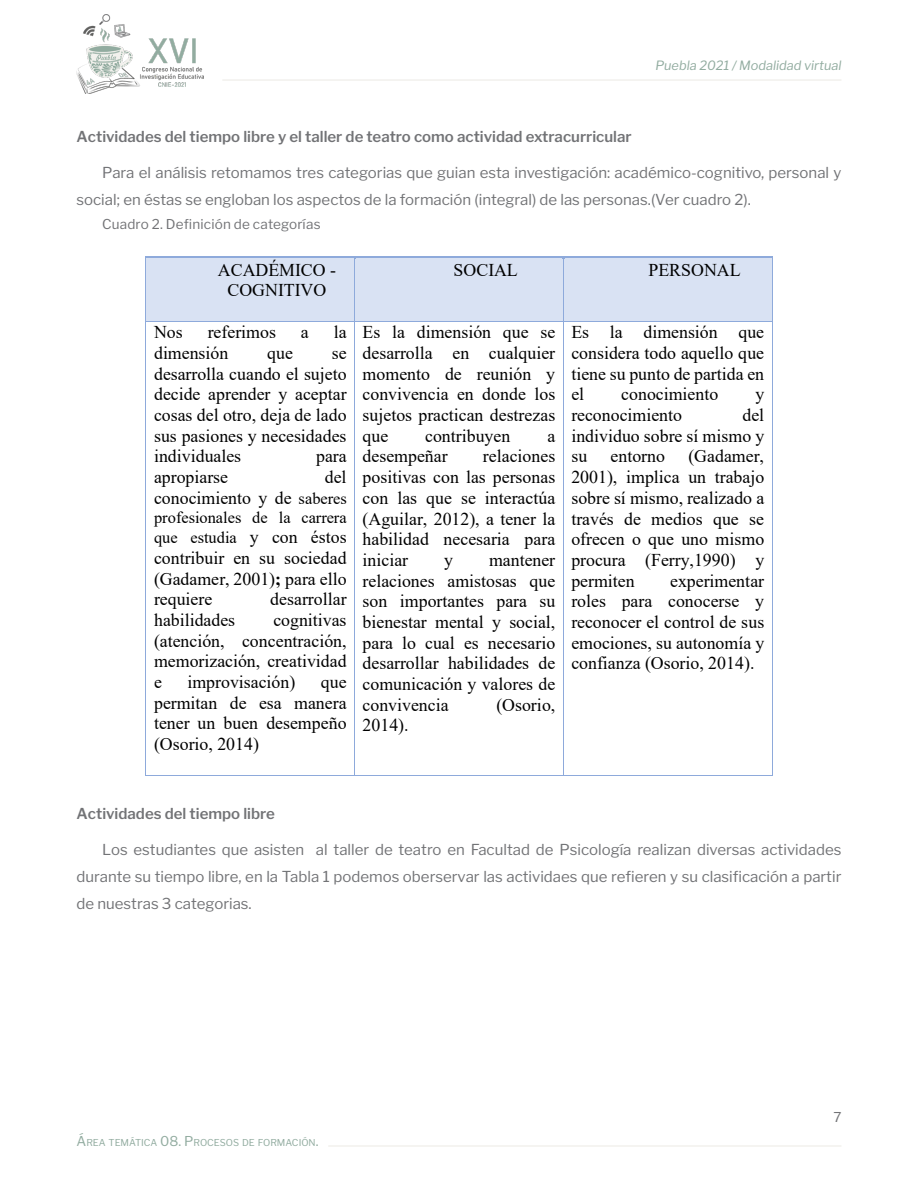
<style>
.page{position:relative;width:918px;height:1188px;background:#fff}
.page>*{position:absolute;margin:0;border:0;box-sizing:border-box;transform-origin:0 0}
.t1{font:18px/20.7px "Times New Roman";color:#000;text-align:justify}
.t2{font:16.5px/20.2px "Times New Roman";color:#000}
.primer_parrafo{font:15px/27px "Libre Franklin";color:#727376}
.parrafo_general{font:600 15px "Libre Franklin";color:#727376}
.PIES_DE_IMAGEN{font:13.5px "Libre Franklin";letter-spacing:.01em;color:#727376}
.t3{font:13.5px "Libre Franklin";color:#727376}
.t4{font:italic 12.75px "Libre Franklin";color:#92aca0}
.t5{font:9.45px "Libre Franklin";color:#92aca0}
.s1{font-size:16.5px}
.s2{font-size:18px}
.s3{font-weight:700}
.s4{font-size:13.5px}
</style>
<div class="page">
<hr style="left:222px;top:79px;width:619px;height:2px;background:#f2f1ed">
<img style="left:77px;top:15px;width:126px;height:79px">
<hr style="left:328px;top:1145px;width:513px;height:2px;background:#f2f1ed">
<div style="left:146px;top:259px;width:208px;height:62px;background:#d9e2f3"></div>
<div style="left:355px;top:259px;width:208px;height:62px;background:#d9e2f3"></div>
<div style="left:564px;top:259px;width:208px;height:62px;background:#d9e2f3"></div>
<hr style="left:146px;top:257px;width:208px;height:2px;background:#8eaadb">
<hr style="left:356px;top:257px;width:207px;height:2px;background:#8eaadb">
<hr style="left:565px;top:257px;width:207px;height:2px;background:#8eaadb">
<hr style="left:146px;top:259px;width:1px;height:62px;background:#8eaadb">
<hr style="left:354px;top:259px;width:1px;height:62px;background:#8eaadb">
<hr style="left:563px;top:259px;width:1px;height:62px;background:#8eaadb">
<hr style="left:772px;top:259px;width:1px;height:62px;background:#8eaadb">
<hr style="left:146px;top:321px;width:208px;height:1px;background:#8eaadb">
<hr style="left:355px;top:321px;width:208px;height:1px;background:#8eaadb">
<hr style="left:564px;top:321px;width:208px;height:1px;background:#8eaadb">
<hr style="left:146px;top:322px;width:1px;height:453px;background:#8eaadb">
<hr style="left:146px;top:775px;width:208px;height:1px;background:#8eaadb">
<hr style="left:354px;top:322px;width:1px;height:453px;background:#8eaadb">
<hr style="left:355px;top:775px;width:208px;height:1px;background:#8eaadb">
<hr style="left:563px;top:322px;width:1px;height:453px;background:#8eaadb">
<hr style="left:564px;top:775px;width:208px;height:1px;background:#8eaadb">
<hr style="left:772px;top:322px;width:1px;height:453px;background:#8eaadb">
<p class="t4" style="left:655px;top:58px;width:187px">Puebla 2021 / Modalidad virtual</p>
<p class="parrafo_general" style="left:77px;top:128px;width:557px">Actividades del tiempo libre y el taller de teatro como actividad extracurricular</p>
<p class="primer_parrafo" style="left:77px;top:159px;width:766px;text-indent:26px">Para el análisis retomamos tres categorias que guian esta investigación: académico-cognitivo, personal y social; en éstas se engloban los aspectos de la formación (integral) de las personas.(Ver cuadro 2).</p>
<p class="PIES_DE_IMAGEN" style="left:102px;top:216px;width:220px">Cuadro 2. Definición de categorías</p>
<p class="t1" style="left:218px;top:259px;width:120px;text-align:center">ACADÉMICO -<br>COGNITIVO</p>
<p class="t1" style="left:454px;top:259px;width:66px">SOCIAL</p>
<p class="t1" style="left:648px;top:259px;width:94px">PERSONAL</p>
<p class="t1" style="left:154px;top:321px;width:30px">Nos</p>
<p class="t1" style="left:208px;top:321px;width:70px">referimos</p>
<p class="t1" style="left:301px;top:321px;width:9px">a</p>
<p class="t1" style="left:334px;top:321px;width:14px">la</p>
<p class="t1" style="left:154px;top:342px;width:76px">dimensión</p>
<p class="t1" style="left:267px;top:342px;width:27px">que</p>
<p class="t1" style="left:363px;top:321px;width:194px">Es la dimensión que se desarrolla en cualquier momento de reunión y convivencia en donde los sujetos practican destrezas que</p>
<p class="t1" style="left:571px;top:321px;width:194px">Es la dimensión que considera todo aquello que tiene su punto de partida en el</p>
<p class="t1" style="left:154px;top:342px;width:194px;text-indent:178px">se desarrolla cuando el sujeto decide aprender y aceptar cosas del otro, deja de lado sus pasiones y necesidades individuales</p>
<p class="t1" style="left:621px;top:384px;width:98px">conocimiento</p>
<p class="t1" style="left:755px;top:384px;width:10px">y</p>
<p class="t1" style="left:571px;top:404px;width:112px">reconocimiento</p>
<p class="t1" style="left:571px;top:404px;width:194px;text-indent:171px">del individuo sobre sí mismo y su</p>
<p class="t1" style="left:425px;top:425px;width:87px">contribuyen</p>
<p class="t1" style="left:547px;top:425px;width:9px">a</p>
<p class="t1" style="left:363px;top:446px;width:87px">desempeñar</p>
<p class="t1" style="left:363px;top:446px;width:194px;text-indent:120px">relaciones positivas con las personas con las que se interactúa (Aguilar, 2012), a tener la habilidad necesaria para iniciar</p>
<p class="t1" style="left:571px;top:446px;width:194px;text-indent:117px">(Gadamer, 2001), implica un trabajo sobre sí mismo, realizado a través de medios que se ofrecen o que uno mismo procura (Ferry,1990) y permiten</p>
<p class="t1" style="left:611px;top:446px;width:56px">entorno</p>
<p class="t1" style="left:316px;top:446px;width:32px">para</p>
<p class="t1" style="left:154px;top:466px;width:194px;text-align:right">del<br>conocimiento y de <span class="s1">saberes</span></p>
<p class="t2" style="left:154px;top:507px;width:194px">profesionales de la carrera que estudia <span class="s2">y con éstos</span></p>
<p class="t1" style="left:154px;top:547px;width:194px">contribuir en su sociedad (Gadamer, 2001)<span class="s3">;</span> para ello requiere</p>
<p class="t1" style="left:154px;top:466px;width:76px">apropiarse</p>
<p class="t1" style="left:363px;top:549px;width:194px;text-indent:126px">mantener relaciones amistosas que son importantes para su bienestar mental y social, para lo cual es necesario desarrollar habilidades de comunicación y valores de convivencia</p>
<p class="t1" style="left:444px;top:549px;width:10px">y</p>
<p class="t1" style="left:571px;top:570px;width:194px;text-indent:99px">experimentar roles para conocerse y reconocer el control de sus emociones, su autonomía y confianza (Osorio, 2014).</p>
<p class="t1" style="left:270px;top:588px;width:78px">desarrollar</p>
<p class="t1" style="left:154px;top:609px;width:83px">habilidades</p>
<p class="t1" style="left:154px;top:609px;width:194px;text-indent:119px">cognitivas (atención, concentración, memorización, creatividad e</p>
<p class="t1" style="left:187px;top:671px;width:109px">improvisación)</p>
<p class="t1" style="left:154px;top:671px;width:194px;text-indent:167px">que permitan de esa manera tener un buen desempeño (Osorio, 2014)</p>
<p class="t1" style="left:496px;top:694px;width:61px">(Osorio,</p>
<p class="t1" style="left:363px;top:714px;width:47px">2014).</p>
<p class="parrafo_general" style="left:77px;top:805px;width:200px">Actividades del tiempo libre</p>
<p class="primer_parrafo" style="left:77px;top:836px;width:766px;text-align:justify;text-indent:26px">Los estudiantes que asisten al taller de teatro en Facultad de Psicología realizan diversas actividades durante su tiempo libre, en la Tabla 1 podemos oberservar las actividaes que refieren y su clasificación a partir de nuestras 3 categorias.</p>
<p class="t5" style="left:77px;top:1137px;width:244px"><span class="s4">Á</span>REA TEMÁTICA <span class="s4">08. P</span>ROCESOS DE FORMACIÓN<span class="s4">.</span></p>
<p class="t3" style="left:833px;top:1109px;width:10px">7</p>
</div>
